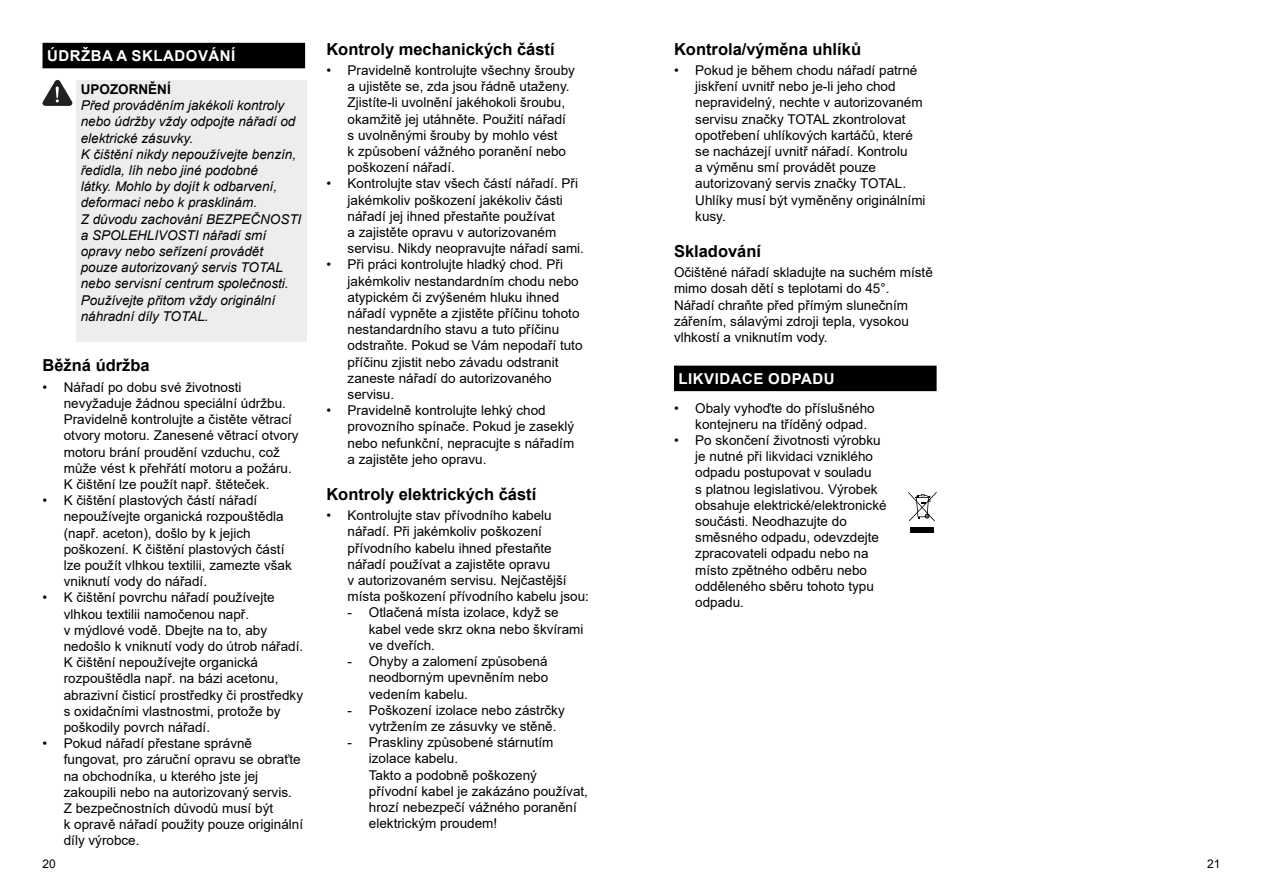
<style>
.page{position:relative;width:1263px;height:893px;background:#fff}
.page>*{position:absolute;margin:0;border:0;box-sizing:border-box;transform-origin:0 0}
.t1{font:700 16.5px "Arial";color:#000}
.t2{font:700 15px "Arial";letter-spacing:.035em;color:#fff}
.t3{font:13.5px/16.2px "Arial";color:#000}
.t4{font:italic 13.5px/16.2px "Arial";color:#000}
.t5{font:700 13.5px "Arial";color:#000}
.t6{font:12px "Arial";color:#000}
</style>
<div class="page">
<div style="left:43px;top:43px;width:262px;height:25px;background:#000"></div>
<div style="left:77px;top:80px;width:230px;height:261px;background:#ededed"></div>
<svg style="left:43px;top:80px;width:29px;height:26px"></svg>
<div style="left:674px;top:366px;width:262px;height:25px;background:#000"></div>
<svg style="left:908px;top:492px;width:28px;height:29px"></svg>
<div style="left:910px;top:527px;width:24px;height:6px;background:#000"></div>
<p class="t2" style="left:47px;top:45px;width:190px">ÚDRŽBA A SKLADOVÁNÍ</p>
<p class="t5" style="left:81px;top:80px;width:92px">UPOZORNĚNÍ</p>
<p class="t4" style="left:81px;top:98px;width:222px">Před prováděním jakékoli kontroly nebo údržby vždy odpojte nářadí od elektrické zásuvky.<br>K čištění nikdy nepoužívejte benzín, ředidla, líh nebo jiné podobné<br>látky. Mohlo by dojít k odbarvení, deformaci nebo k prasklinám.<br>Z důvodu zachování BEZPEČNOSTI a SPOLEHLIVOSTI nářadí smí opravy nebo seřízení provádět pouze autorizovaný servis TOTAL nebo servisní centrum společnosti.<br>Používejte přitom vždy originální náhradní díly TOTAL.</p>
<p class="t1" style="left:43px;top:354px;width:109px">Běžná údržba</p>
<p class="t3" style="left:64px;top:379px;width:236px;text-indent:-21px">• Nářadí po dobu své životnosti nevyžaduje žádnou speciální údržbu.<br>Pravidelně kontrolujte a čistěte větrací otvory motoru. Zanesené větrací otvory motoru brání proudění vzduchu, což může vést k přehřátí motoru a požáru.<br>K čištění lze použít např. štěteček.</p>
<p class="t3" style="left:64px;top:492px;width:230px;text-indent:-21px">• K čištění plastových částí nářadí nepoužívejte organická rozpouštědla (např. aceton), došlo by k jejich poškození. K čištění plastových částí lze použít vlhkou textilii, zamezte však vniknutí vody do nářadí.</p>
<p class="t3" style="left:64px;top:589px;width:241px;text-indent:-21px">• K čištění povrchu nářadí používejte vlhkou textilii namočenou např.<br>v mýdlové vodě. Dbejte na to, aby nedošlo k vniknutí vody do útrob nářadí.<br>K čištění nepoužívejte organická rozpouštědla např. na bázi acetonu, abrazivní čisticí prostředky či prostředky s oxidačními vlastnostmi, protože by poškodily povrch nářadí.</p>
<p class="t3" style="left:64px;top:735px;width:241px;text-indent:-21px">• Pokud nářadí přestane správně fungovat, pro záruční opravu se obraťte na obchodníka, u kterého jste jej zakoupili nebo na autorizovaný servis.<br>Z bezpečnostních důvodů musí být<br>k opravě nářadí použity pouze originální díly výrobce.</p>
<p class="t1" style="left:326px;top:37px;width:230px">Kontroly mechanických částí</p>
<p class="t3" style="left:348px;top:62px;width:229px;text-indent:-21px">• Pravidelně kontrolujte všechny šrouby a ujistěte se, zda jsou řádně utaženy.<br>Zjistíte-li uvolnění jakéhokoli šroubu, okamžitě jej utáhněte. Použití nářadí s uvolněnými šrouby by mohlo vést<br>k způsobení vážného poranění nebo poškození nářadí.</p>
<p class="t3" style="left:348px;top:175px;width:238px;text-indent:-21px">• Kontrolujte stav všech částí nářadí. Při jakémkoliv poškození jakékoliv části nářadí jej ihned přestaňte používat<br>a zajistěte opravu v autorizovaném servisu. Nikdy neopravujte nářadí sami.</p>
<p class="t3" style="left:348px;top:256px;width:236px;text-indent:-21px">• Při práci kontrolujte hladký chod. Při jakémkoliv nestandardním chodu nebo atypickém či zvýšeném hluku ihned nářadí vypněte a zjistěte příčinu tohoto nestandardního stavu a tuto příčinu odstraňte. Pokud se Vám nepodaří tuto příčinu zjistit nebo závadu odstranit zaneste nářadí do autorizovaného servisu.</p>
<p class="t3" style="left:348px;top:402px;width:228px;text-indent:-21px">• Pravidelně kontrolujte lehký chod provozního spínače. Pokud je zaseklý nebo nefunkční, nepracujte s nářadím a zajistěte jeho opravu.</p>
<p class="t1" style="left:326px;top:482px;width:211px">Kontroly elektrických částí</p>
<p class="t3" style="left:348px;top:507px;width:243px;text-indent:-21px">• Kontrolujte stav přívodního kabelu nářadí. Při jakémkoliv poškození přívodního kabelu ihned přestaňte nářadí používat a zajistěte opravu<br>v autorizovaném servisu. Nejčastější místa poškození přívodního kabelu jsou:</p>
<p class="t3" style="left:369px;top:605px;width:216px;text-indent:-21px">- Otlačená místa izolace, když se kabel vede skrz okna nebo škvírami ve dveřích.</p>
<p class="t3" style="left:369px;top:653px;width:181px;text-align:justify;text-indent:-21px">- Ohyby a zalomení způsobená neodborným upevněním nebo vedením kabelu.</p>
<p class="t3" style="left:369px;top:702px;width:197px;text-indent:-21px">- Poškození izolace nebo zástrčky vytržením ze zásuvky ve stěně.</p>
<p class="t3" style="left:369px;top:734px;width:221px;text-indent:-21px">- Praskliny způsobené stárnutím izolace kabelu.<br>Takto a podobně poškozený přívodní kabel je zakázáno používat, hrozí nebezpečí vážného poranění elektrickým proudem!</p>
<p class="t1" style="left:674px;top:37px;width:189px">Kontrola/výměna uhlíků</p>
<p class="t3" style="left:695px;top:62px;width:232px;text-indent:-21px">• Pokud je během chodu nářadí patrné jiskření uvnitř nebo je-li jeho chod nepravidelný, nechte v autorizovaném servisu značky TOTAL zkontrolovat opotřebení uhlíkových kartáčů, které se nacházejí uvnitř nářadí. Kontrolu<br>a výměnu smí provádět pouze autorizovaný servis značky TOTAL.<br>Uhlíky musí být vyměněny originálními kusy.</p>
<p class="t1" style="left:674px;top:239px;width:89px">Skladování</p>
<p class="t3" style="left:674px;top:264px;width:260px">Očištěné nářadí skladujte na suchém místě mimo dosah dětí s teplotami do 45°.<br>Nářadí chraňte před přímým slunečním zářením, sálavými zdroji tepla, vysokou vlhkostí a vniknutím vody.</p>
<p class="t2" style="left:678px;top:368px;width:158px">LIKVIDACE ODPADU</p>
<p class="t3" style="left:695px;top:400px;width:181px;text-indent:-21px">• Obaly vyhoďte do příslušného kontejneru na tříděný odpad.</p>
<p class="t3" style="left:695px;top:432px;width:193px;text-indent:-21px">• Po skončení životnosti výrobku je nutné při likvidaci vzniklého odpadu postupovat v souladu<br>s platnou legislativou. Výrobek obsahuje elektrické/elektronické součásti. Neodhazujte do směsného odpadu, odevzdejte zpracovateli odpadu nebo na místo zpětného odběru nebo odděleného sběru tohoto typu odpadu.</p>
<p class="t6" style="left:43px;top:855px;width:15px">20</p>
<p class="t6" style="left:1207px;top:855px;width:15px">21</p>
</div>
